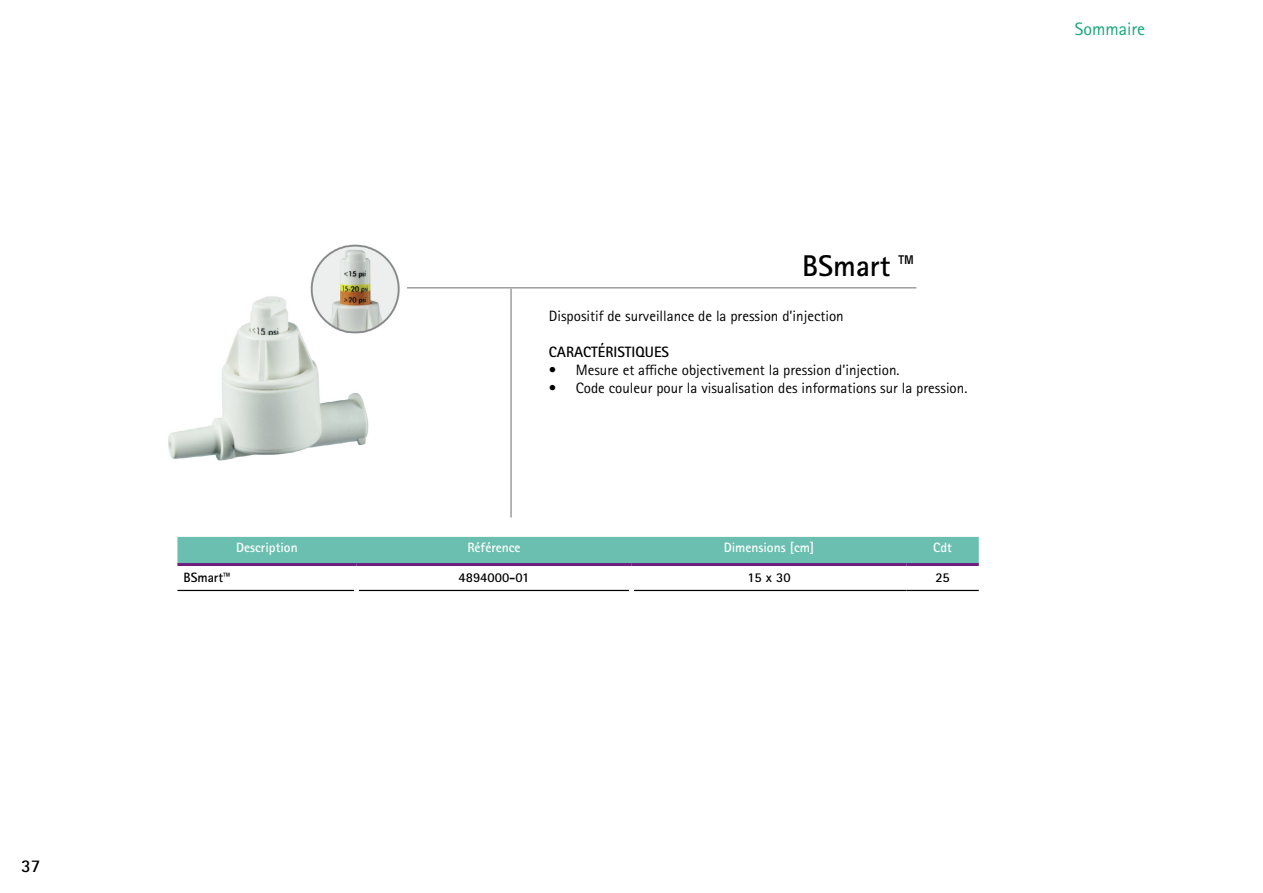
<style>
.page{position:relative;width:1263px;height:893px;background:#fff}
.page>*{position:absolute;margin:0;border:0;box-sizing:border-box;transform-origin:0 0}
.t1{font:700 30px "Rotis Sans Serif Pro";color:#000}
.t2{font:18px "Rotis Sans Serif Pro";color:#15a876}
.t3{font:700 18px "Rotis Sans Serif Pro";color:#000}
.t4{font:15px "Rotis Sans Serif Pro";color:#000}
.t5{font:700 15px "Rotis Sans Serif Pro";color:#000}
.t6{font:700 13.5px "Rotis Sans Serif Pro";color:#fff}
.t7{font:700 13.5px "Rotis Sans Serif Pro";color:#000}
</style>
<div class="page">
<hr style="left:406px;top:287px;width:510px;height:2px;background:#9c9e9f">
<hr style="left:510px;top:289px;width:2px;height:228px;background:#9c9e9f">
<img style="left:168px;top:244px;width:232px;height:217px">
<div style="left:177px;top:537px;width:802px;height:26px;background:#6bbfb0"></div>
<hr style="left:177px;top:590px;width:177px;height:1px;background:#000">
<hr style="left:359px;top:590px;width:270px;height:1px;background:#000">
<hr style="left:634px;top:590px;width:272px;height:1px;background:#000">
<hr style="left:906px;top:590px;width:73px;height:1px;background:#000">
<hr style="left:177px;top:563px;width:179px;height:3px;background:#6f1f80">
<hr style="left:356px;top:563px;width:275px;height:3px;background:#6f1f80">
<hr style="left:631px;top:563px;width:275px;height:3px;background:#6f1f80">
<hr style="left:906px;top:563px;width:73px;height:3px;background:#6f1f80">
<p class="t3" style="left:21px;top:854px;width:21px">37</p>
<h1 class="t1" style="left:802px;top:246px;width:116px">BSmart ™</h1>
<p class="t4" style="left:549px;top:308px;width:296px">Dispositif de surveillance de la pression d’injection</p>
<p class="t5" style="left:549px;top:343px;width:122px">CARACTÉRISTIQUES</p>
<p class="t4" style="left:549px;top:362px;width:352px">• Mesure et affiche objectivement la pression d’injection.</p>
<p class="t4" style="left:549px;top:380px;width:420px">• Code couleur pour la visualisation des informations sur la pression.</p>
<p class="t6" style="left:236px;top:539px;width:63px">Description</p>
<p class="t6" style="left:467px;top:539px;width:55px">Référence</p>
<p class="t6" style="left:724px;top:539px;width:92px">Dimensions [cm]</p>
<p class="t6" style="left:933px;top:539px;width:20px">Cdt</p>
<p class="t7" style="left:183px;top:569px;width:49px">BSmart™</p>
<p class="t7" style="left:458px;top:569px;width:72px">4894000-01</p>
<p class="t7" style="left:747px;top:569px;width:45px">15 x 30</p>
<p class="t7" style="left:935px;top:569px;width:16px">25</p>
<p class="t2" style="left:1075px;top:18px;width:72px">Sommaire</p>
</div>
